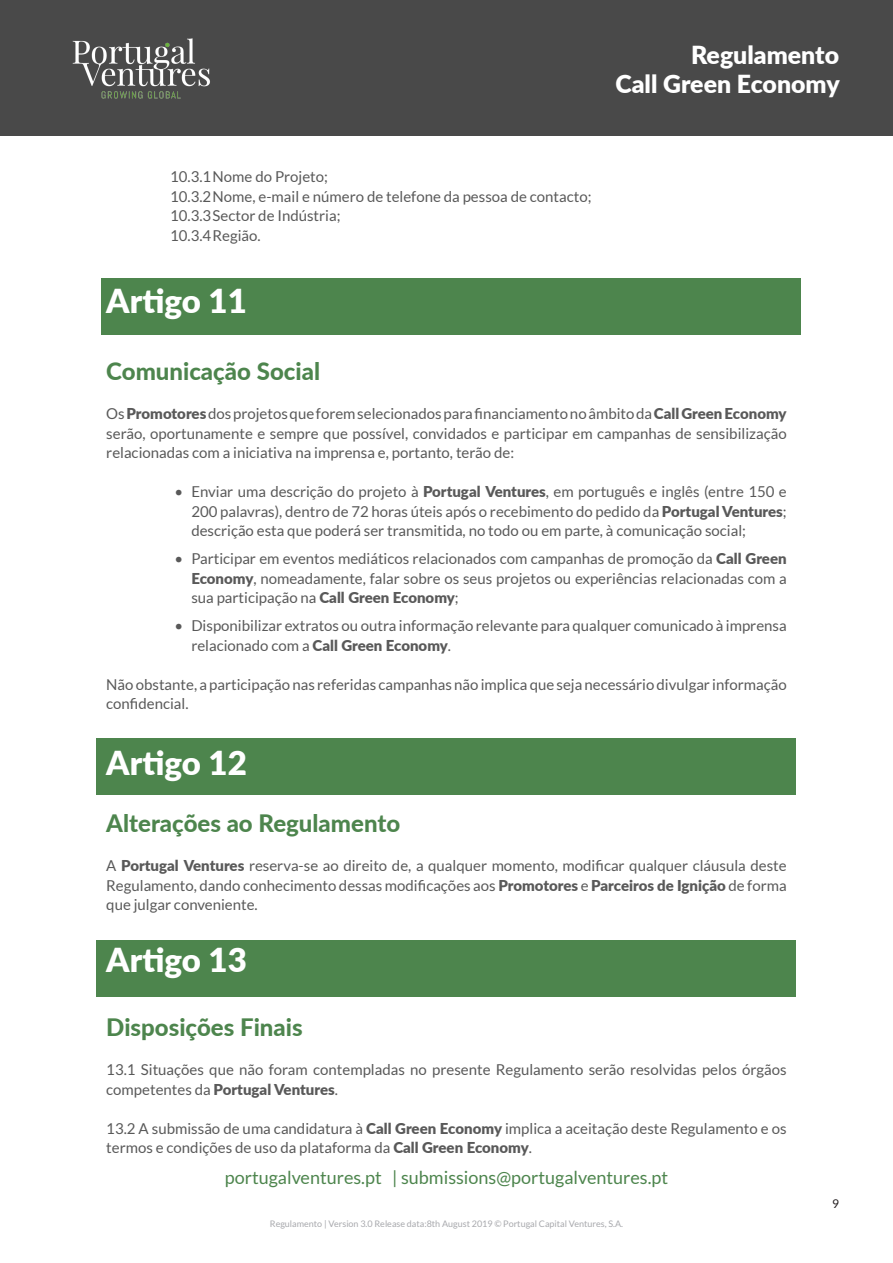
<style>
.page{position:relative;width:893px;height:1263px;background:#fff}
.page>*{position:absolute;margin:0;border:0;box-sizing:border-box;transform-origin:0 0}
.titulos_PV{font:900 33px "Lato";color:#fff}
.t1{font:900 24.9px/29.8px "Lato";color:#fff;text-align:right}
.texto_PV{font:800 24px "Lato";color:#4d854d}
.subtitulos_PV{font:800 24px "Lato";color:#4d854d}
.t2{font:18px "Lato";color:#4d854d}
.texto_PV-2{font:15px/19.5px "Lato";color:#595959;text-align:justify}
.bullets{font:15px "Lato";color:#595959}
.t3{font:12px "Lato";color:#231f20}
.t4{font:9px "Lato";color:#a8a9ad}
.s1{font-weight:900}
</style>
<div class="page">
<div style="left:1px;top:1px;width:892px;height:135px;background:#494949"></div>
<img style="left:72px;top:38px;width:138px;height:61px">
<div style="left:97px;top:941px;width:699px;height:56px;background:#4d854d"></div>
<div style="left:97px;top:738px;width:699px;height:56px;background:#4d854d"></div>
<div style="left:101px;top:279px;width:700px;height:56px;background:#4d854d"></div>
<h2 class="t1" style="left:615px;top:38px;width:226px">Regulamento<br>Call Green Economy</h2>
<p class="bullets" style="left:170px;top:168px;width:159px">10.3.1Nome do Projeto;</p>
<p class="bullets" style="left:170px;top:188px;width:423px">10.3.2Nome, e-mail e número de telefone da pessoa de contacto;</p>
<p class="bullets" style="left:170px;top:207px;width:172px">10.3.3Sector de Indústria;</p>
<p class="bullets" style="left:170px;top:227px;width:92px">10.3.4Região.</p>
<p class="titulos_PV" style="left:106px;top:276px;width:142px">Artigo 11</p>
<p class="texto_PV" style="left:106px;top:354px;width:215px">Comunicação Social</p>
<p class="texto_PV-2" style="left:106px;top:404px;width:682px">Os <span class="s1">Promotores</span> dos projetos que forem selecionados para financiamento no âmbito da <span class="s1">Call Green Economy </span>serão, oportunamente e sempre que possível, convidados e participar em campanhas de sensibilização relacionadas com a iniciativa na imprensa e, portanto, terão de:</p>
<p class="texto_PV-2" style="left:191px;top:482px;width:597px;text-indent:-17px">• Enviar uma descrição do projeto à <span class="s1">Portugal Ventures</span>, em português e inglês (entre 150 e 200 palavras), dentro de 72 horas úteis após o recebimento do pedido da <span class="s1">Portugal Ventures</span>; descrição esta que poderá ser transmitida, no todo ou em parte, à comunicação social;</p>
<p class="texto_PV-2" style="left:191px;top:549px;width:597px;text-indent:-17px">• Participar em eventos mediáticos relacionados com campanhas de promoção da <span class="s1">Call Green Economy</span>, nomeadamente, falar sobre os seus projetos ou experiências relacionadas com a sua participação na <span class="s1">Call Green Economy</span>;</p>
<p class="texto_PV-2" style="left:191px;top:616px;width:597px;text-indent:-17px">• Disponibilizar extratos ou outra informação relevante para qualquer comunicado à imprensa relacionado com a <span class="s1">Call Green Economy</span>.</p>
<p class="texto_PV-2" style="left:106px;top:674px;width:682px">Não obstante, a participação nas referidas campanhas não implica que seja necessário divulgar informação confidencial.</p>
<p class="titulos_PV" style="left:106px;top:738px;width:142px">Artigo 12</p>
<p class="subtitulos_PV" style="left:106px;top:806px;width:295px">Alterações ao Regulamento</p>
<p class="texto_PV-2" style="left:106px;top:856px;width:682px">A <span class="s1">Portugal Ventures</span> reserva-se ao direito de, a qualquer momento, modificar qualquer cláusula deste Regulamento, dando conhecimento dessas modificações aos <span class="s1">Promotores</span> e <span class="s1">Parceiros de Ignição</span> de forma que julgar conveniente.</p>
<p class="titulos_PV" style="left:106px;top:935px;width:142px">Artigo 13</p>
<p class="texto_PV" style="left:106px;top:1010px;width:198px">Disposições Finais</p>
<p class="texto_PV-2" style="left:106px;top:1060px;width:682px">13.1 Situações que não foram contempladas no presente Regulamento serão resolvidas pelos órgãos competentes da <span class="s1">Portugal Ventures</span>.</p>
<p class="texto_PV-2" style="left:106px;top:1118px;width:682px">13.2 A submissão de uma candidatura à <span class="s1">Call Green Economy</span> implica a aceitação deste Regulamento e os termos e condições de uso da plataforma da <span class="s1">Call Green Economy</span>.</p>
<p class="t2" style="left:225px;top:1167px;width:445px">portugalventures.pt | submissions@portugalventures.pt</p>
<p class="t4" style="left:270px;top:1219px;width:355px">Regulamento | Version 3.0 Release data:8th August 2019 © Portugal Capital Ventures, S.A.</p>
<p class="t3" style="left:832px;top:1197px;width:8px">9</p>
</div>
